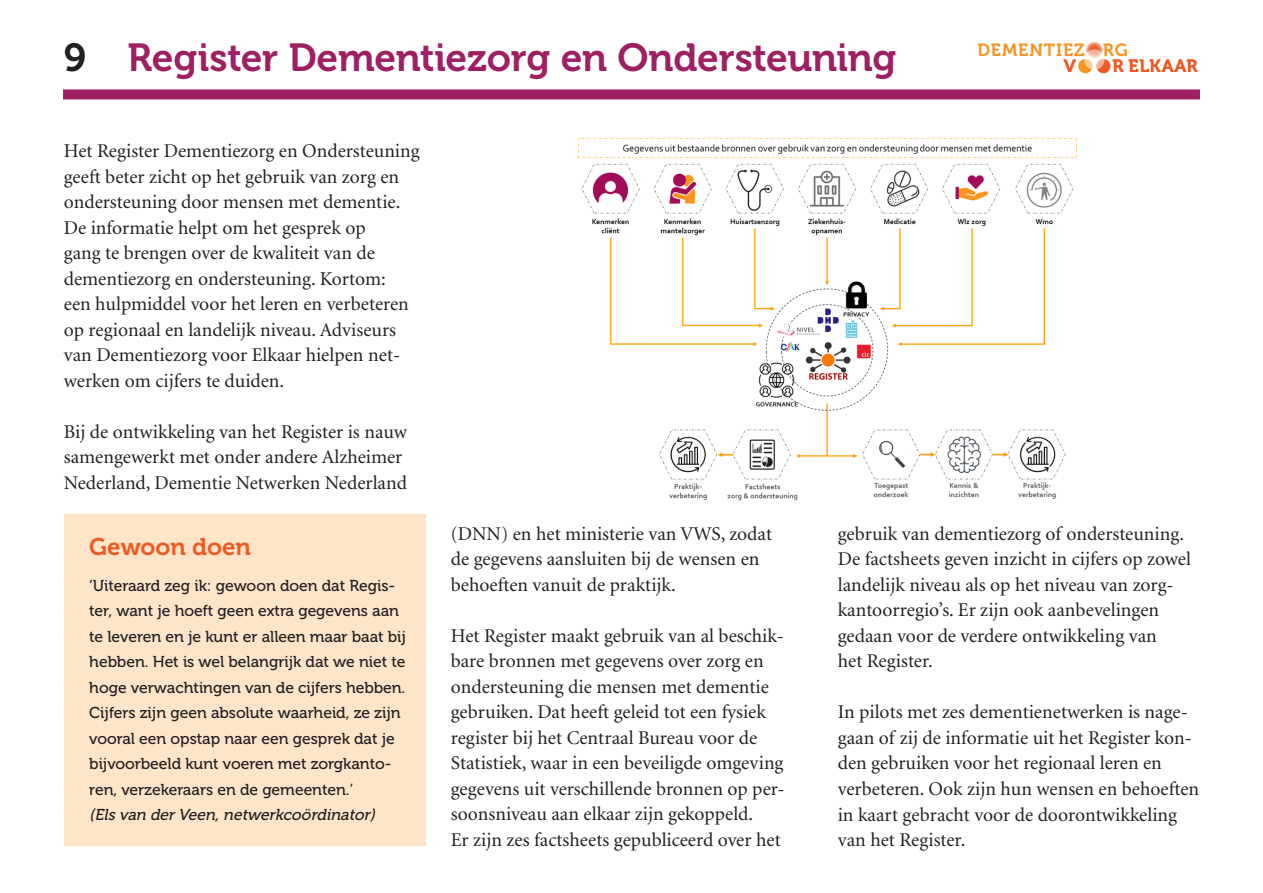
<style>
.page{position:relative;width:1263px;height:893px;background:#fff}
.page>*{position:absolute;margin:0;border:0;box-sizing:border-box;transform-origin:0 0}
.t1{font:39px "Museo 700";letter-spacing:-.01em;color:#9e1f62}
.t2{font:24px "Museo 700";color:#f15921}
.t3{font:19.5px/25.5px "Minion";color:#231f20}
.t4{font:17.7px "Museo 700";letter-spacing:.05em;color:#f69323}
.t5{font:17.7px "Museo 700";letter-spacing:.05em;color:#f05923}
.t6{font:15.75px/25.5px "Museo 500";letter-spacing:-.005em;color:#231f20}
.t7{font:italic 15.75px "Museo 500";color:#231f20}
.s1{color:#231f20}
</style>
<div class="page">
<div style="left:63px;top:89px;width:1137px;height:10px;background:#9e1f62;border:2px solid #9e1f62"></div>
<svg style="left:1086px;top:41px;width:17px;height:17px"></svg>
<div style="left:1096px;top:59px;width:14px;height:14px;background:#ee5c25;border-radius:50%"></div>
<div style="left:1078px;top:59px;width:14px;height:14px;background:#f59523;border-radius:50%"></div>
<svg style="left:1084px;top:49px;width:20px;height:21px"></svg>
<img style="left:578px;top:138px;width:499px;height:363px">
<div style="left:64px;top:514px;width:361px;height:332px;background:#fee5ca"></div>
<h1 class="t1" style="left:64px;top:36px;width:834px"><span class="s1">9</span> Register Dementiezorg en Ondersteuning</h1>
<p class="t3" style="left:64px;top:139px;width:357px">Het Register Dementiezorg en Ondersteuning geeft beter zicht op het gebruik van zorg en ondersteuning door mensen met dementie.<br>De informatie helpt om het gesprek op<br>gang te brengen over de kwaliteit van de dementiezorg en ondersteuning. Kortom:<br>een hulpmiddel voor het leren en verbeteren op regionaal en landelijk niveau. Adviseurs van Dementiezorg voor Elkaar hielpen net&shy;werken om cijfers te duiden.</p>
<p class="t3" style="left:64px;top:420px;width:345px">Bij de ontwikkeling van het Register is nauw samengewerkt met onder andere Alzheimer<br>Nederland, Dementie Netwerken Nederland</p>
<p class="t4" style="left:977px;top:40px;width:152px">DEMENTIEZ RG</p>
<p class="t5" style="left:1064px;top:56px;width:14px">V</p>
<p class="t5" style="left:1112px;top:56px;width:87px">R ELKAAR</p>
<p class="t2" style="left:89px;top:533px;width:163px">Gewoon doen</p>
<p class="t6" style="left:89px;top:573px;width:318px">‘Uiteraard zeg ik: gewoon doen dat Regis&shy;ter, want je hoeft geen extra gegevens aan te leveren en je kunt er alleen maar baat bij hebben. Het is wel belangrijk dat we niet te hoge verwachtingen van de cijfers hebben.<br>Cijfers zijn geen absolute waarheid, ze zijn vooral een opstap naar een gesprek dat je bijvoorbeeld kunt voeren met zorgkanto&shy;ren, verzekeraars en de gemeenten.’</p>
<p class="t7" style="left:89px;top:806px;width:291px">(Els van derVeen,netwerkcoördinator)</p>
<p class="t3" style="left:451px;top:522px;width:323px">(DNN) en het ministerie van VWS, zodat de gegevens aansluiten bij de wensen en behoeften vanuit de praktijk.</p>
<p class="t3" style="left:451px;top:624px;width:335px">Het Register maakt gebruik van al beschik&shy;bare bronnen met gegevens over zorg en ondersteuning die mensen met dementie gebruiken. Dat heeft geleid tot een fysiek register bij het Centraal Bureau voor de Statistiek, waar in een beveiligde omgeving gegevens uit verschillende bronnen op per&shy;soonsniveau aan elkaar zijn gekoppeld.<br>Er zijn zes factsheets gepubliceerd over het</p>
<p class="t3" style="left:838px;top:522px;width:355px">gebruik van dementiezorg of ondersteuning.<br>De factsheets geven inzicht in cijfers op zowel landelijk niveau als op het niveau van zorg&shy;kantoorregio’s. Er zijn ook aanbevelingen gedaan voor de verdere ontwikkeling van<br>het Register.</p>
<p class="t3" style="left:838px;top:700px;width:363px">In pilots met zes dementienetwerken is nage&shy;gaan of zij de informatie uit het Register kon&shy;den gebruiken voor het regionaal leren en verbeteren. Ook zijn hun wensen en behoeften in kaart gebracht voor de doorontwikkeling van het Register.</p>
</div>
